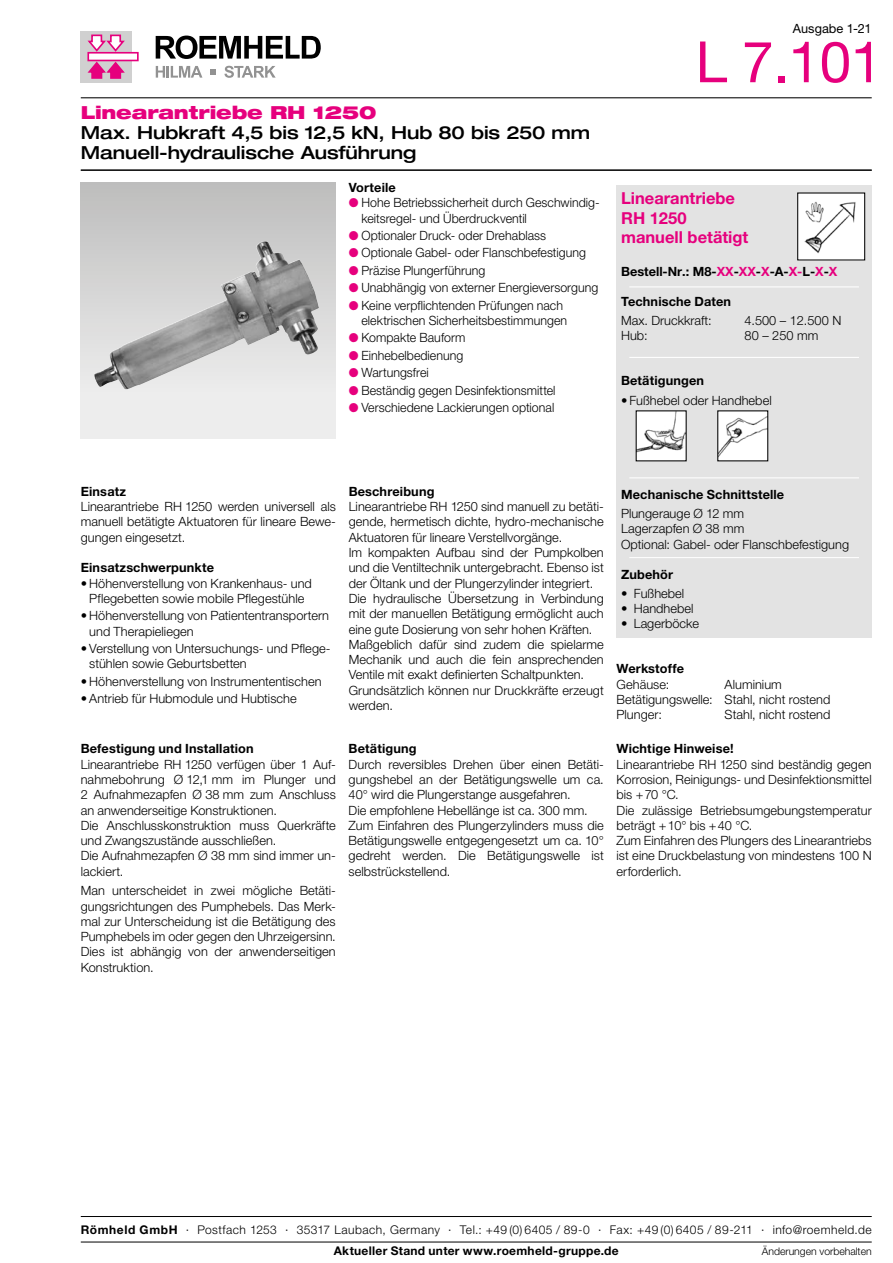
<style>
.page{position:relative;width:893px;height:1263px;background:#fff}
.page>*{position:absolute;margin:0;border:0;box-sizing:border-box;transform-origin:0 0}
.t1{font:57px "Helvetica Neue LT Pro";color:#e6007d}
.t2{font:500 expanded 18px/20.2px "Helvetica Neue LT Pro";letter-spacing:-.005em;color:#000}
.t3{font:900 expanded 18px "Helvetica Neue LT Pro";letter-spacing:-.005em;color:#e6007d}
.t4{font:700 16.5px/19.2px "Helvetica Neue LT Pro";color:#e6007d}
.t5{font:300 12.75px/15.3px "Helvetica Neue LT Pro";letter-spacing:.005em;color:#000}
.t6{font:700 12.75px "Helvetica Neue LT Pro";letter-spacing:.01em;color:#000}
.t7{font:12.75px "Helvetica Neue LT Pro";letter-spacing:.005em;color:#000}
.t8{font:300 12px "Helvetica Neue LT Pro";letter-spacing:.035em;color:#000}
.t9{font:700 12px "Helvetica Neue LT Pro";letter-spacing:.025em;color:#000}
.t10{font:300 10.5px "Helvetica Neue LT Pro";letter-spacing:-.005em;color:#000}
.s1{color:#e6007d}
.s2{font-weight:700}
</style>
<div class="page">
<div style="left:81px;top:31px;width:51px;height:51px;background:#d0d0d0"></div>
<svg style="left:87px;top:52px;width:52px;height:9px"></svg>
<svg style="left:87px;top:34px;width:40px;height:19px"></svg>
<svg style="left:87px;top:60px;width:40px;height:19px"></svg>
<svg style="left:156px;top:36px;width:165px;height:23px"></svg>
<svg style="left:156px;top:66px;width:46px;height:12px"></svg>
<svg style="left:224px;top:66px;width:52px;height:12px"></svg>
<svg style="left:210px;top:69px;width:6px;height:6px"></svg>
<hr style="left:81px;top:97px;width:791px;height:1px;background:#000">
<div style="left:81px;top:183px;width:255px;height:255px;background:linear-gradient(to bottom,#bfbfbe,#f4f4f4)"></div>
<img style="left:94px;top:241px;width:225px;height:148px">
<hr style="left:81px;top:170px;width:791px;height:1px;background:#000">
<div style="left:617px;top:185px;width:255px;height:103px;background:#e3e3e3"></div>
<div style="left:617px;top:286px;width:255px;height:352px;background:#e3e3e3"></div>
<img style="left:799px;top:194px;width:64px;height:64px">
<div style="left:797px;top:192px;width:68px;height:68px;border:1px solid #000"></div>
<hr style="left:629px;top:286px;width:230px;height:1px;background:#fff">
<hr style="left:629px;top:357px;width:230px;height:1px;background:#fff">
<hr style="left:629px;top:477px;width:230px;height:1px;background:#fff">
<hr style="left:629px;top:557px;width:230px;height:1px;background:#fff">
<img style="left:638px;top:412px;width:47px;height:47px">
<img style="left:719px;top:412px;width:47px;height:47px">
<hr style="left:81px;top:1242px;width:791px;height:1px;background:#000">
<hr style="left:81px;top:1216px;width:791px;height:1px;background:#000">
<p class="t7" style="left:793px;top:20px;width:80px">Ausgabe 1-21</p>
<h2 class="t3" style="left:81px;top:101px;width:297px">Linearantriebe RH 1250</h2>
<h2 class="t2" style="left:81px;top:122px;width:511px">Max. Hubkraft 4,5 bis 12,5 kN, Hub 80 bis 250 mm<br>Manuell-hydraulische Ausführung</h2>
<p class="t6" style="left:349px;top:180px;width:49px">Vorteile</p>
<p class="t5" style="left:361px;top:195px;width:237px;text-indent:-13px"><span class="s1">●</span> Hohe Betriebssicherheit durch Geschwindig-- keitsregel- und Überdruckventil</p>
<p class="t5" style="left:349px;top:228px;width:199px"><span class="s1">●</span> Optionaler Druck- oder Drehablass</p>
<p class="t5" style="left:349px;top:245px;width:239px"><span class="s1">●</span> Optionale Gabel- oder Flanschbefestigung</p>
<p class="t5" style="left:349px;top:262px;width:138px"><span class="s1">●</span> Präzise Plungerführung</p>
<p class="t5" style="left:349px;top:280px;width:251px"><span class="s1">●</span> Unabhängig von externer Energieversorgung</p>
<p class="t5" style="left:361px;top:297px;width:207px;text-indent:-13px"><span class="s1">●</span> Keine verpflichtenden Prüfungen nach elektrischen Sicherheitsbestimmungen</p>
<p class="t5" style="left:349px;top:330px;width:118px"><span class="s1">●</span> Kompakte Bauform</p>
<p class="t5" style="left:349px;top:347px;width:116px"><span class="s1">●</span> Einhebelbedienung</p>
<p class="t5" style="left:349px;top:365px;width:82px"><span class="s1">●</span> Wartungsfrei</p>
<p class="t5" style="left:349px;top:382px;width:208px"><span class="s1">●</span> Beständig gegen Desinfektionsmittel</p>
<p class="t5" style="left:349px;top:400px;width:207px"><span class="s1">●</span> Verschiedene Lackierungen optional</p>
<h1 class="t1" style="left:696px;top:27px;width:188px">L 7.101</h1>
<p class="t4" style="left:621px;top:189px;width:129px">Linearantriebe<br>RH 1250 manuell betätigt</p>
<p class="t6" style="left:621px;top:263px;width:218px">Bestell-Nr.: M8-<span class="s1">XX</span>-<span class="s1">XX</span>-<span class="s1">X</span>-A-<span class="s1">X-</span>L-<span class="s1">X</span>-<span class="s1">X</span></p>
<p class="t6" style="left:621px;top:294px;width:112px">Technische Daten</p>
<p class="t5" style="left:621px;top:313px;width:92px">Max. Druckkraft:</p>
<p class="t5" style="left:744px;top:313px;width:98px">4.500 – 12.500 N</p>
<p class="t5" style="left:621px;top:328px;width:28px">Hub:</p>
<p class="t5" style="left:744px;top:328px;width:75px">80 – 250 mm</p>
<p class="t6" style="left:621px;top:373px;width:85px">Betätigungen</p>
<p class="t5" style="left:621px;top:392px;width:152px">• Fußhebel oder Handhebel</p>
<p class="t6" style="left:81px;top:483px;width:47px">Einsatz</p>
<p class="t5" style="left:81px;top:499px;width:257px;text-align:justify">Linearantriebe RH 1250 werden universell als manuell betätigte Aktuatoren für lineare Bewe&shy;gungen eingesetzt.</p>
<p class="t6" style="left:81px;top:560px;width:135px">Einsatzschwerpunkte</p>
<p class="t5" style="left:81px;top:575px;width:233px;text-align:center">• Höhenverstellung von Krankenhaus- und<br>Pflegebetten sowie mobile Pflegestühle</p>
<p class="t5" style="left:89px;top:608px;width:241px;text-indent:-9px">• Höhenverstellung von Patiententransportern und Therapieliegen</p>
<p class="t5" style="left:89px;top:641px;width:243px;text-indent:-9px">• Verstellung von Untersuchungs- und Pflege&shy;stühlen sowie Geburtsbetten</p>
<p class="t5" style="left:81px;top:673px;width:242px">• Höhenverstellung von Instrumententischen</p>
<p class="t5" style="left:81px;top:691px;width:217px">• Antrieb für Hubmodule und Hubtische</p>
<p class="t6" style="left:81px;top:741px;width:174px">Befestigung und Installation</p>
<p class="t5" style="left:81px;top:756px;width:257px">Linearantriebe RH 1250 verfügen über 1 Auf&shy;nahmebohrung Ø 12,1 mm im Plunger und 2 Aufnahmezapfen Ø 38 mm zum Anschluss an anwenderseitige Konstruktionen.<br>Die Anschlusskonstruktion muss Querkräfte und Zwangszustände ausschließen.<br>Die Aufnahmezapfen Ø 38 mm sind immer un&shy;lackiert.</p>
<p class="t5" style="left:81px;top:883px;width:257px;text-align:justify">Man unterscheidet in zwei mögliche Betäti&shy;gungsrichtungen des Pumphebels. Das Merk&shy;mal zur Unterscheidung ist die Betätigung des Pumphebels im oder gegen den Uhrzeigersinn.<br>Dies ist abhängig von der anwenderseitigen Konstruktion.</p>
<p class="t6" style="left:349px;top:483px;width:87px">Beschreibung</p>
<p class="t5" style="left:349px;top:499px;width:257px">Linearantriebe RH 1250 sind manuell zu betäti&shy;gende, hermetisch dichte, hydro-mechanische Aktuatoren für lineare Verstellvorgänge.<br>Im kompakten Aufbau sind der Pumpkolben und die Ventiltechnik untergebracht. Ebenso ist der Öltank und der Plungerzylinder integriert.<br>Die hydraulische Übersetzung in Verbindung mit der manuellen Betätigung ermöglicht auch eine gute Dosierung von sehr hohen Kräften.<br>Maßgeblich dafür sind zudem die spielarme Mechanik und auch die fein ansprechenden Ventile mit exakt definierten Schaltpunkten.<br>Grundsätzlich können nur Druckkräfte erzeugt werden.</p>
<p class="t6" style="left:349px;top:741px;width:69px">Betätigung</p>
<p class="t5" style="left:349px;top:756px;width:257px">Durch reversibles Drehen über einen Betäti&shy;gungshebel an der Betätigungswelle um ca.<br>40° wird die Plungerstange ausgefahren.<br>Die empfohlene Hebellänge ist ca. 300 mm.<br>Zum Einfahren des Plungerzylinders muss die Betätigungswelle entgegengesetzt um ca. 10° gedreht werden. Die Betätigungswelle ist selbstrückstellend.</p>
<p class="t6" style="left:621px;top:486px;width:165px">Mechanische Schnittstelle</p>
<p class="t5" style="left:621px;top:506px;width:230px">Plungerauge Ø 12 mm<br>Lagerzapfen Ø 38 mm<br>Optional: Gabel- oder Flanschbefestigung</p>
<p class="t6" style="left:621px;top:567px;width:54px">Zubehör</p>
<p class="t5" style="left:621px;top:586px;width:65px">• Fußhebel</p>
<p class="t5" style="left:621px;top:601px;width:74px">• Handhebel</p>
<p class="t5" style="left:621px;top:616px;width:79px">• Lagerböcke</p>
<p class="t6" style="left:617px;top:661px;width:69px">Werkstoffe</p>
<p class="t5" style="left:617px;top:676px;width:54px">Gehäuse:</p>
<p class="t5" style="left:617px;top:676px;width:215px;text-indent:108px">Aluminium<br>Betätigungswelle: Stahl, nicht rostend<br>Plunger:</p>
<p class="t5" style="left:725px;top:707px;width:107px">Stahl, nicht rostend</p>
<p class="t6" style="left:617px;top:741px;width:119px">Wichtige Hinweise!</p>
<p class="t5" style="left:617px;top:756px;width:257px">Linearantriebe RH 1250 sind beständig gegen Korrosion, Reinigungs- und Desinfektionsmittel bis +70 °C.<br>Die zulässige Betriebsumgebungstemperatur beträgt +10° bis +40 °C.<br>Zum Einfahren des Plungers des Linearantriebs ist eine Druckbelastung von mindestens 100 N erforderlich.</p>
<p class="t8" style="left:81px;top:1222px;width:792px"><span class="s2">Römheld GmbH</span> · Postfach 1253 · 35317 Laubach, Germany · Tel.: +49 (0) 6405 / 89-0 · Fax: +49 (0) 6405 / 89-211 · info@roemheld.de</p>
<p class="t9" style="left:334px;top:1243px;width:286px">Aktueller Stand unter www.roemheld-gruppe.de</p>
<p class="t10" style="left:762px;top:1244px;width:111px">Änderungen vorbehalten</p>
</div>
